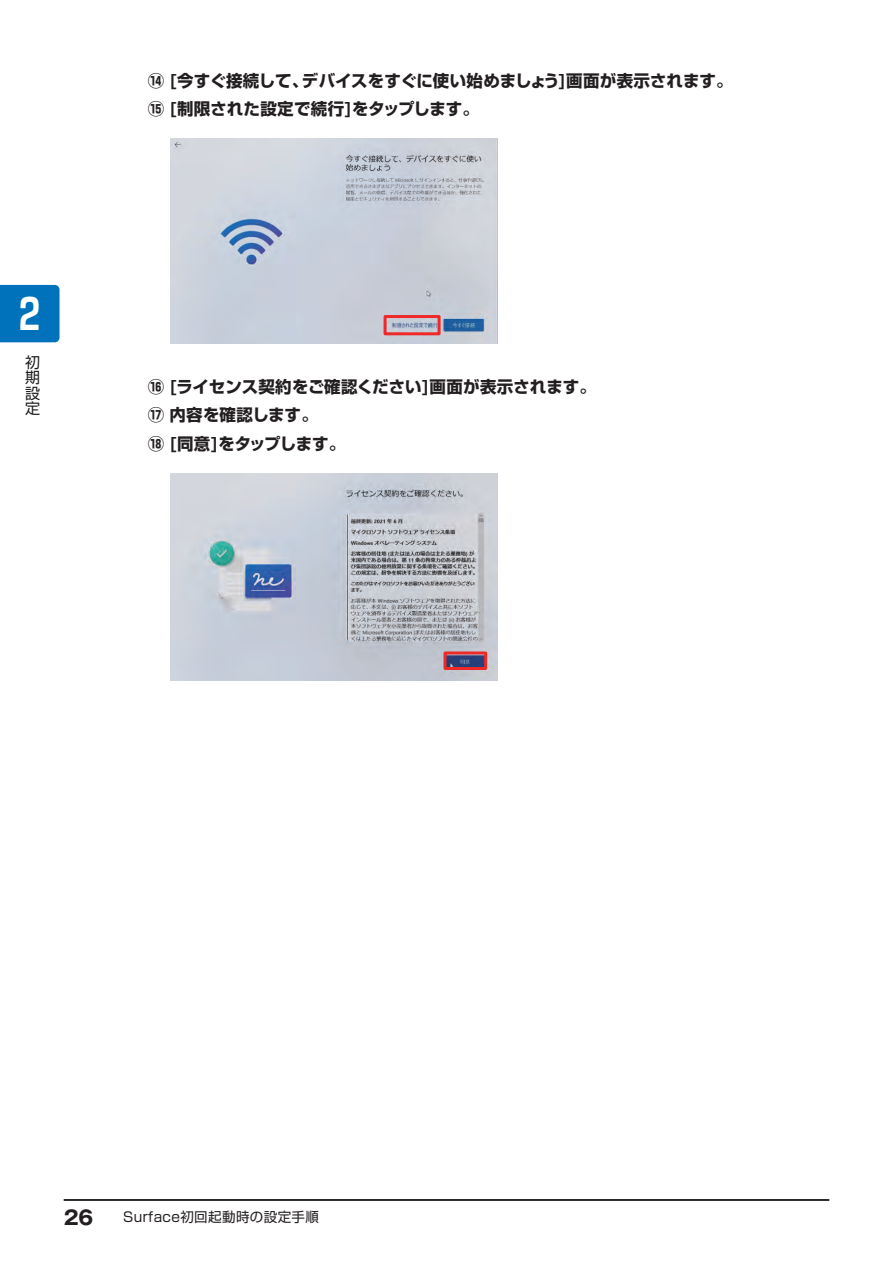
<style>
.page{position:relative;width:893px;height:1263px;background:#fff}
.page>*{position:absolute;margin:0;border:0;box-sizing:border-box;transform-origin:0 0}
.t1{font:700 42px "Shin Go Pro De";color:#fff}
.t2{font:700 19.5px "Gothic MB101 Pro";color:#231f20}
.t3{font:700 16.5px/28.2px "Shin Go Pro";letter-spacing:-.005em;color:#231f20}
.t4{font:15px/15.5px "Shin Go Pro";color:#231f20;text-align:justify}
.t5{font:13.5px "Shin Go Pro";letter-spacing:.03em;color:#231f20}
</style>
<div class="page">
<div style="left:0;top:285px;width:60px;height:57px;background:#0072bc"></div>
<hr style="left:64px;top:1199px;width:765px;height:2px;background:#231f20">
<img style="left:170px;top:139px;width:328px;height:205px">
<div style="left:384px;top:315px;width:57px;height:20px;border:3px solid #ee2928"></div>
<img style="left:170px;top:473px;width:328px;height:207px">
<div style="left:443px;top:651px;width:44px;height:19px;border:3px solid #ee2928"></div>
<h1 class="t1" style="left:19px;top:279px;width:22px">2</h1>
<p class="t4" style="left:25px;top:352px;width:16px">初期設定</p>
<p class="t3" style="left:148px;top:65px;width:586px">⑭ [今すぐ接続して、デバイスをすぐに使い始めましょう]画面が表示されます。⑮ [制限された設定で続行]をタップします。</p>
<p class="t3" style="left:148px;top:371px;width:450px">⑯ [ライセンス契約をご確認ください]画面が表示されます。⑰ 内容を確認します。<br>⑱ [同意]をタップします。</p>
<p class="t2" style="left:64px;top:1201px;width:31px">26</p>
<p class="t5" style="left:123px;top:1205px;width:197px">Surface初回起動時の設定手順</p>
</div>
